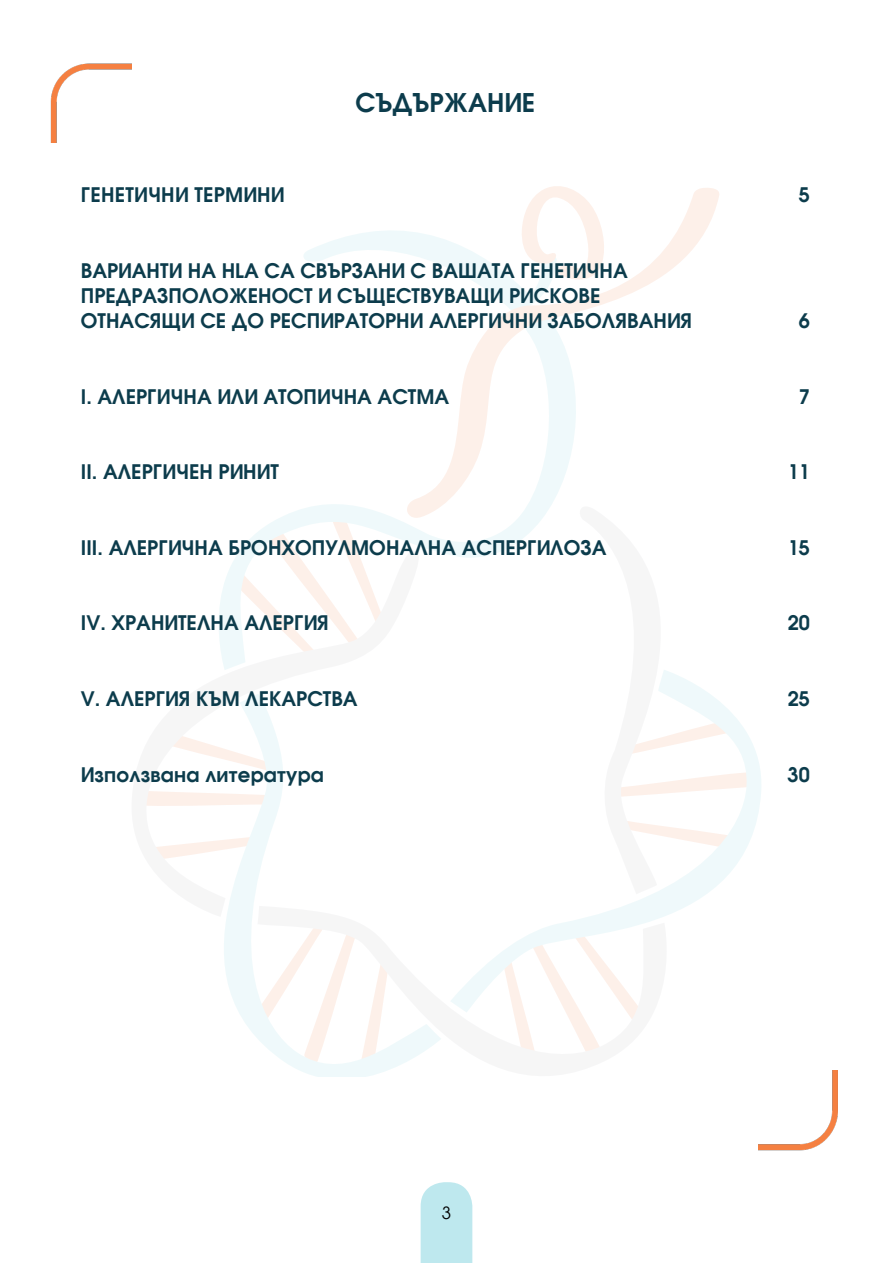
<style>
.page{position:relative;width:893px;height:1263px;background:#fff}
.page>*{position:absolute;margin:0;border:0;box-sizing:border-box;transform-origin:0 0}
.t1{font:700 27px "Avanti";color:#0c3c4c}
.t2{font:700 21px/25.2px "Avanti";color:#0c3c4c}
.t3{font:18px "Avanti B Normal";color:#000}
</style>
<div class="page">
<svg style="left:625px;top:702px;width:136px;height:205px"></svg>
<svg style="left:621px;top:670px;width:99px;height:224px"></svg>
<svg style="left:451px;top:906px;width:234px;height:146px"></svg>
<svg style="left:224px;top:917px;width:217px;height:160px"></svg>
<svg style="left:146px;top:694px;width:137px;height:223px"></svg>
<svg style="left:304px;top:186px;width:258px;height:75px"></svg>
<svg style="left:219px;top:504px;width:323px;height:166px"></svg>
<svg style="left:406px;top:187px;width:313px;height:331px"></svg>
<div style="left:421px;top:1182px;width:51px;height:81px;background:#bee8ee"></div>
<img style="left:51px;top:63px;width:81px;height:79px">
<img style="left:758px;top:1070px;width:80px;height:81px">
<p class="t1" style="left:356px;top:88px;width:181px">СЪДЪРЖАНИЕ</p>
<p class="t2" style="left:81px;top:182px;width:205px">ГЕНЕТИЧНИ ТЕРМИНИ</p>
<p class="t2" style="left:799px;top:182px;width:13px">5</p>
<p class="t2" style="left:81px;top:258px;width:613px">ВАРИАНТИ НА HLA СА СВЪРЗАНИ С ВАШАТА ГЕНЕТИЧНА<br>ПРЕДРАЗПОЛОЖЕНОСТ И СЪЩЕСТВУВАЩИ РИСКОВЕ<br>ОТНАСЯЩИ СЕ ДО РЕСПИРАТОРНИ АЛЕРГИЧНИ ЗАБОЛЯВАНИЯ</p>
<p class="t2" style="left:799px;top:308px;width:13px">6</p>
<p class="t2" style="left:81px;top:384px;width:370px">I. АЛЕРГИЧНА ИЛИ АТОПИЧНА АСТМА</p>
<p class="t2" style="left:799px;top:384px;width:13px">7</p>
<p class="t2" style="left:81px;top:460px;width:200px">II. АЛЕРГИЧЕН РИНИТ</p>
<p class="t2" style="left:788px;top:460px;width:24px">11</p>
<p class="t2" style="left:81px;top:535px;width:527px">III. АЛЕРГИЧНА БРОНХОПУЛМОНАЛНА АСПЕРГИЛОЗА</p>
<p class="t2" style="left:788px;top:535px;width:24px">15</p>
<p class="t2" style="left:81px;top:611px;width:250px">IV. ХРАНИТЕЛНА АЛЕРГИЯ</p>
<p class="t2" style="left:788px;top:611px;width:24px">20</p>
<p class="t2" style="left:81px;top:686px;width:278px">V. АЛЕРГИЯ КЪМ ЛЕКАРСТВА</p>
<p class="t2" style="left:788px;top:686px;width:24px">25</p>
<p class="t2" style="left:81px;top:762px;width:245px">Използвана литература</p>
<p class="t2" style="left:787px;top:762px;width:24px">30</p>
<p class="t3" style="left:442px;top:1203px;width:11px">3</p>
</div>
